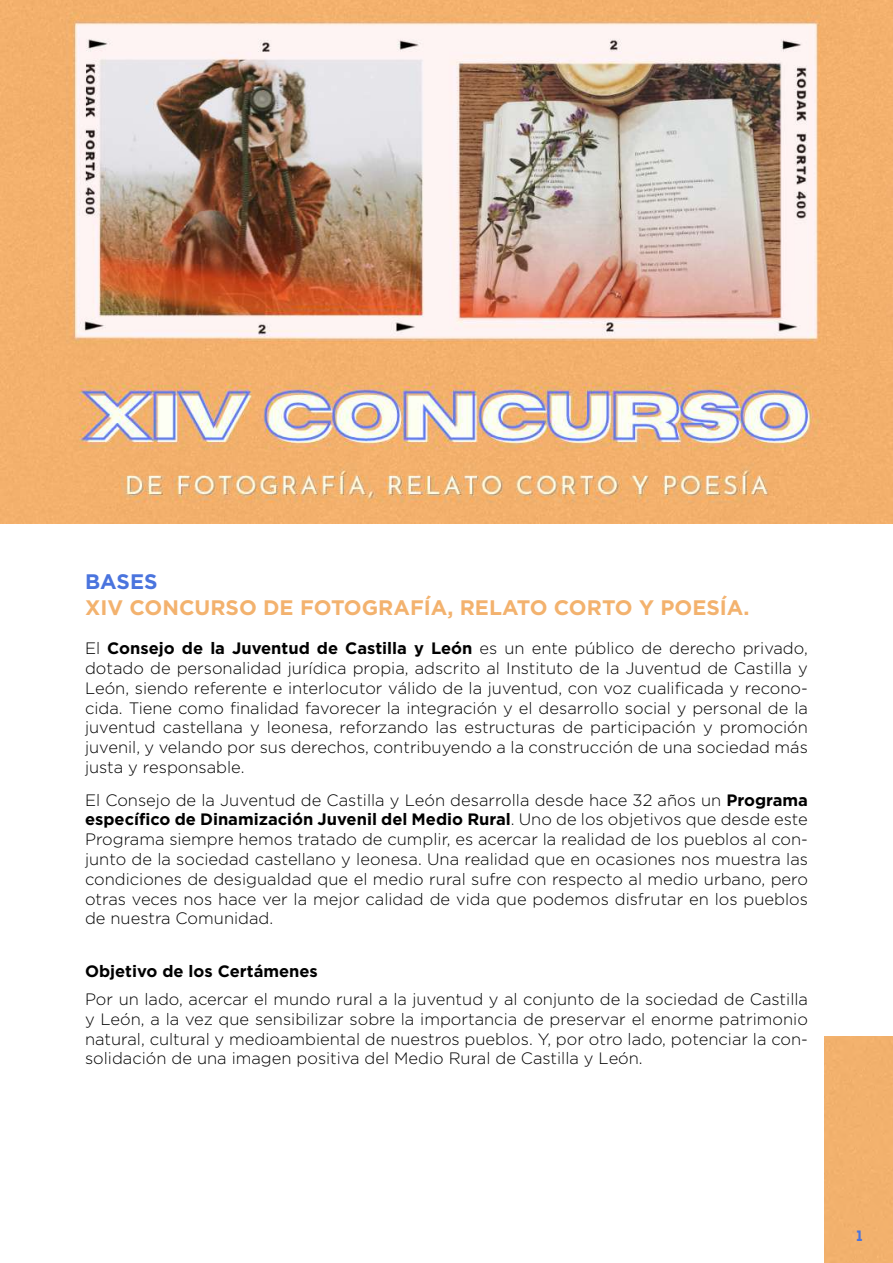
<style>
.page{position:relative;width:893px;height:1263px;background:#fff}
.page>*{position:absolute;margin:0;border:0;box-sizing:border-box;transform-origin:0 0}
.t1{font:700 21px "Gotham";color:#f3b26e}
.t2{font:700 21px "Gotham";color:#4a74de}
.t3{font:300 16.5px/19.8px "Gotham";color:#000;text-align:justify}
.t4{font:700 16.5px "Gotham";color:#000}
.t5{font:15px "Jaapokki";color:#4a74de}
.s1{font-weight:700}
</style>
<div class="page">
<div style="left:825px;top:1036px;width:68px;height:227px;background:#f2b16d"></div>
<img style="left:0;top:0;width:893px;height:523px">
<p class="t2" style="left:85px;top:570px;width:74px">BASES</p>
<p class="t1" style="left:85px;top:595px;width:666px">XIV CONCURSO DE FOTOGRAFÍA, RELATO CORTO Y POESÍA.</p>
<p class="t3" style="left:85px;top:638px;width:724px">El <span class="s1">Consejo de la Juventud de Castilla y León</span> es un ente público de derecho privado, dotado de personalidad jurídica propia, adscrito al Instituto de la Juventud de Castilla y León, siendo referente e interlocutor válido de la juventud, con voz cualificada y recono&shy;cida. Tiene como finalidad favorecer la integración y el desarrollo social y personal de la juventud castellana y leonesa, reforzando las estructuras de participación y promoción juvenil, y velando por sus derechos, contribuyendo a la construcción de una sociedad más justa y responsable.</p>
<p class="t3" style="left:85px;top:790px;width:724px">El Consejo de la Juventud de Castilla y León desarrolla desde hace 32 años un <span class="s1">Programa específico de Dinamización Juvenil del Medio Rural</span>. Uno de los objetivos que desde este Programa siempre hemos tratado de cumplir, es acercar la realidad de los pueblos al con&shy;junto de la sociedad castellano y leonesa. Una realidad que en ocasiones nos muestra las condiciones de desigualdad que el medio rural sufre con respecto al medio urbano, pero otras veces nos hace ver la mejor calidad de vida que podemos disfrutar en los pueblos de nuestra Comunidad.</p>
<p class="t4" style="left:85px;top:961px;width:234px">Objetivo de los Certámenes</p>
<p class="t3" style="left:85px;top:989px;width:724px">Por un lado, acercar el mundo rural a la juventud y al conjunto de la sociedad de Castilla y León, a la vez que sensibilizar sobre la importancia de preservar el enorme patrimonio natural, cultural y medioambiental de nuestros pueblos. Y, por otro lado, potenciar la con&shy;solidación de una imagen positiva del Medio Rural de Castilla y León.</p>
<p class="t5" style="left:856px;top:1226px;width:8px">1</p>
</div>
